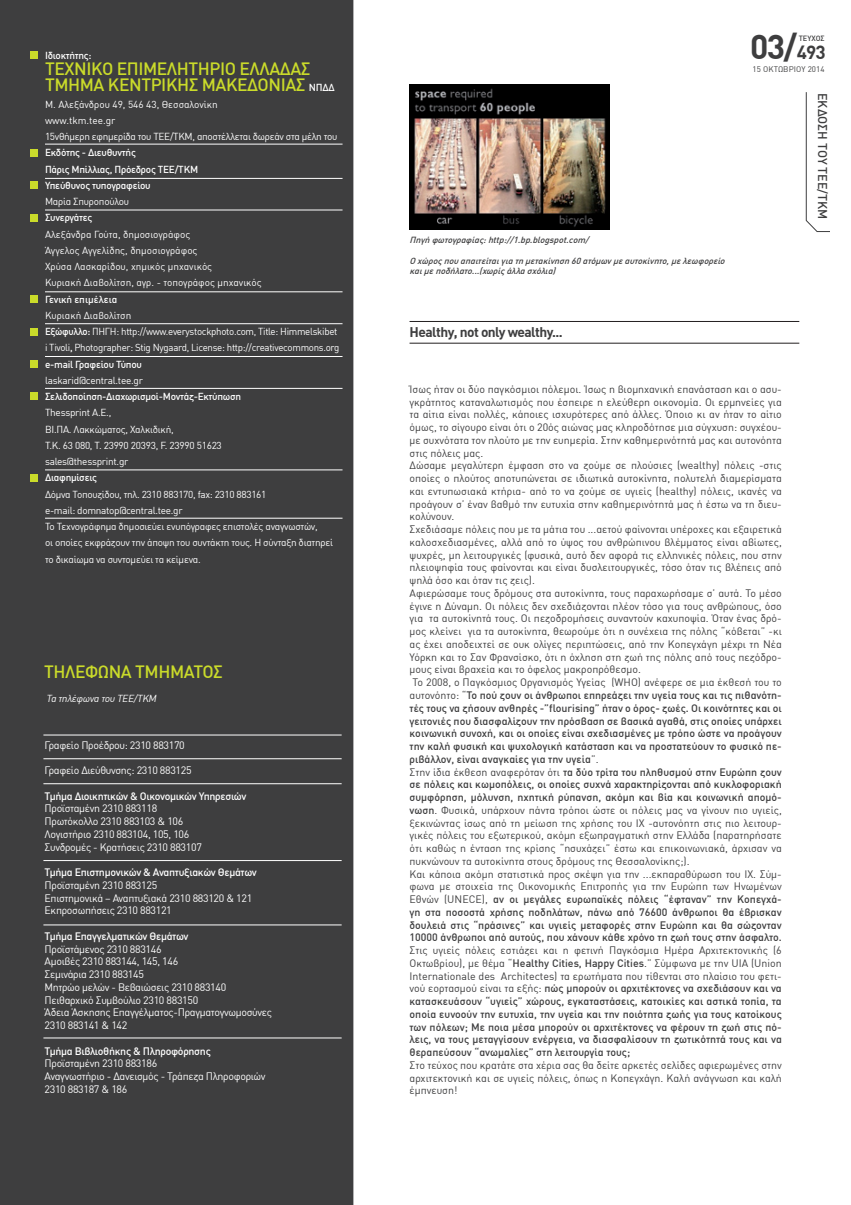
<style>
.page{position:relative;width:851px;height:1205px;background:#fff}
.page>*{position:absolute;margin:0;border:0;box-sizing:border-box;transform-origin:0 0}
.t1{font:700 33.75px "DIN Greek";color:#3e3e3f}
.t2{font:500 17.5px/16.2px "DIN Greek";letter-spacing:-.025em;color:#cadb2a}
.t3{font:700 13.75px "DIN Greek";letter-spacing:-.04em;color:#3e3e3f}
.t4{font:500 12.5px "DIN Greek";color:#3e3e3f}
.t5{font:10.62px/12.8px "DIN Greek";color:#3e3e3f}
.t6{font:500 10.62px/12.8px "DIN Greek";color:#3e3e3f;text-align:justify}
.t7{font:10.62px/12.8px "DIN Greek";letter-spacing:-.03em;color:#fff}
.t8{font:500 10.62px "DIN Greek";letter-spacing:-.03em;color:#fff}
.t9{font:10px/16.2px "DIN Greek";letter-spacing:-.025em;color:#fff}
.t10{font:500 10px/16.2px "DIN Greek";letter-spacing:-.025em;color:#fff}
.t11{font:10px/16.2px "DIN Greek";color:#fff}
.t12{font:italic 10px "DIN Greek";color:#fff}
.t13{font:500 10px "DIN Greek";color:#fff}
.t14{font:italic 500 8.75px/10.5px "DIN Greek";color:#3e3e3f}
.t15{font:8px "DIN Greek";letter-spacing:.01em;color:#3e3e3f}
.t16{font:500 7.5px "DIN Greek";color:#3e3e3f}
.s1{font-size:10px;color:#fff}
.s2{font-weight:500}
.s3{font-size:18.75px}
.s4{font-weight:400}
</style>
<div class="page">
<svg style="left:805px;top:92px;width:24px;height:140px"></svg>
<hr style="left:409px;top:321px;width:390px;height:1px;background:#231f20">
<hr style="left:409px;top:343px;width:390px;height:1px;background:#231f20">
<img style="left:409px;top:84px;width:200px;height:145px">
<div style="left:0;top:0;width:353px;height:1205px;background:#3e3e3f"></div>
<div style="left:30px;top:149px;width:7px;height:8px;background:#cadb2c"></div>
<div style="left:30px;top:181px;width:7px;height:8px;background:#cadb2a"></div>
<div style="left:30px;top:214px;width:7px;height:7px;background:#cadb2a"></div>
<div style="left:30px;top:295px;width:7px;height:8px;background:#cadb2a"></div>
<div style="left:30px;top:328px;width:7px;height:8px;background:#cadb2a"></div>
<hr style="left:45px;top:144px;width:297px;height:1px;background:#fff">
<hr style="left:45px;top:178px;width:297px;height:1px;background:#fff">
<hr style="left:45px;top:210px;width:297px;height:1px;background:#fff">
<hr style="left:45px;top:291px;width:297px;height:1px;background:#fff">
<hr style="left:43px;top:735px;width:298px;height:1px;background:#fff">
<hr style="left:45px;top:323px;width:297px;height:1px;background:#fff">
<hr style="left:45px;top:469px;width:297px;height:1px;background:#fff">
<hr style="left:43px;top:758px;width:298px;height:1px;background:#fff">
<hr style="left:43px;top:783px;width:298px;height:1px;background:#fff">
<hr style="left:43px;top:860px;width:298px;height:1px;background:#fff">
<hr style="left:43px;top:924px;width:298px;height:1px;background:#fff">
<div style="left:30px;top:392px;width:7px;height:8px;background:#cadb2a"></div>
<div style="left:30px;top:51px;width:7px;height:8px;background:#cadb2a"></div>
<hr style="left:45px;top:518px;width:297px;height:1px;background:#fff">
<div style="left:30px;top:474px;width:7px;height:7px;background:#cadb2a"></div>
<hr style="left:45px;top:356px;width:297px;height:1px;background:#fff">
<div style="left:30px;top:361px;width:7px;height:7px;background:#cadb2a"></div>
<hr style="left:45px;top:388px;width:297px;height:1px;background:#fff">
<hr style="left:43px;top:1037px;width:298px;height:1px;background:#fff">
<p class="t10" style="left:45px;top:47px;width:48px">Ιδιοκτήτης:</p>
<h2 class="t2" style="left:45px;top:60px;width:291px">TEXNIKO ΕΠΙΜΕΛΗΤΗΡΙΟ ΕΛΛΑΔΑΣ<br>ΤΜΗΜΑ ΚΕΝΤΡΙΚΗΣ ΜΑΚΕΔΟΝΙΑΣ <span class="s1">NΠΔΔ</span></h2>
<p class="t9" style="left:45px;top:96px;width:294px">Μ. Αλεξάνδρου 49, 546 43, Θεσσαλονίκη<br>www.tkm.tee.gr<br>15νθήμερη εφημερίδα του ΤΕΕ/ΤΚΜ, αποστέλλεται δωρεάν στα μέλη του</p>
<p class="t10" style="left:45px;top:144px;width:155px">Εκδότης - Διευθυντής<br>Πάρις Mπίλλιας, Πρόεδρος ΤΕΕ/ΤΚΜ<br>Υπεύθυνος τυπογραφείου</p>
<p class="t9" style="left:45px;top:193px;width:86px">Μαρία Σπυροπούλου</p>
<p class="t10" style="left:45px;top:209px;width:49px">Συνεργάτες</p>
<p class="t11" style="left:45px;top:226px;width:218px">Αλεξάνδρα Γούτα, δημοσιογράφος<br>Άγγελος Αγγελίδης, δημοσιογράφος<br>Χρύσα Λασκαρίδου, χημικός μηχανικός<br>Κυριακή Διαβολίτση, αγρ. - τοπογράφος μηχανικός</p>
<p class="t13" style="left:45px;top:293px;width:74px">Γενική επιμέλεια</p>
<p class="t9" style="left:45px;top:307px;width:296px">Κυριακή Διαβολίτση<br><span class="s2">Εξώφυλλο:</span> ΠΗΓΗ: http://www.everystockphoto.com, Title: Himmelskibet i Tivoli<span class="s2">,</span> Photographer: Stig Nygaard, License: http://creativecommons.org <span class="s2">e-mail Γραφείου Τύπου</span></p>
<p class="t9" style="left:45px;top:372px;width:99px">laskarid@central.tee.gr</p>
<p class="t10" style="left:45px;top:388px;width:198px">Σελιδοποίηση-Διαχωρισμοί-Μοντάζ-Εκτύπωση</p>
<p class="t9" style="left:45px;top:405px;width:178px">Thessprint Α.Ε.,<br>ΒΙ.ΠΑ. Λακκώματος, Χαλκιδική,<br>Τ.Κ. 63 080, Τ. 23990 20393, F. 23990 51623 sales@thessprint.gr</p>
<p class="t10" style="left:45px;top:469px;width:54px">Διαφημίσεις</p>
<p class="t9" style="left:45px;top:486px;width:289px">Δόμνα Τοπουζίδου, τηλ. 2310 883170, fax: 2310 883161<br>e-mail: domnatop@central.tee.gr<br>To Τεχνογράφημα δημοσιεύει ενυπόγραφες επιστολές αναγνωστών,<br>οι οποίες εκφράζουν την άποψη του συντάκτη τους. Η σύνταξη διατηρεί το δικαίωμα να συντομεύει τα κείμενα.</p>
<h2 class="t2" style="left:44px;top:663px;width:180px">ΤΗΛΕΦΩΝΑ ΤΜΗΜΑΤΟΣ</h2>
<p class="t12" style="left:46px;top:693px;width:114px">Τα τηλέφωνα του ΤΕΕ/ΤΚΜ</p>
<p class="t7" style="left:45px;top:738px;width:142px">Γραφείο Προέδρου: 2310 883170</p>
<p class="t7" style="left:45px;top:764px;width:148px">Γραφείο Διεύθυνσης: 2310 883125</p>
<p class="t8" style="left:45px;top:789px;width:203px">Τμήμα Διοικητικών &amp; Οικονομικών Υπηρεσιών</p>
<p class="t7" style="left:45px;top:802px;width:159px">Προϊσταμένη 2310 883118<br>Πρωτόκολλο 2310 883103 &amp; 106<br>Λογιστήριο 2310 883104, 105, 106<br>Συνδρομές - Κρατήσεις 2310 883107</p>
<p class="t8" style="left:45px;top:866px;width:214px">Τμήμα Επιστημονικών &amp; Αναπτυξιακών Θεμάτων</p>
<p class="t7" style="left:45px;top:878px;width:209px">Προϊσταμένη 2310 883125<br>Επιστημονικά – Αναπτυξιακά 2310 883120 &amp; 121<br>Εκπροσωπήσεις 2310 883121</p>
<p class="t8" style="left:45px;top:930px;width:145px">Τμήμα Επαγγελματικών Θεμάτων</p>
<p class="t7" style="left:45px;top:942px;width:229px">Προϊστάμενος 2310 883146<br>Αμοιβές 2310 883144, 145, 146<br>Σεμινάρια 2310 883145<br>Μητρώο μελών - Βεβαιώσεις 2310 883140<br>Πειθαρχικό Συμβούλιο 2310 883150<br>Άδεια Άσκησης Επαγγέλματος-Πραγματογνωμοσύνες<br>2310 883141 &amp; 142</p>
<p class="t8" style="left:45px;top:1044px;width:168px">Τμήμα Βιβλιοθήκης &amp; Πληροφόρησης</p>
<p class="t7" style="left:45px;top:1057px;width:222px">Προϊσταμένη 2310 883186<br>Αναγνωστήριο - Δανεισμός - Τράπεζα Πληροφοριών<br>2310 883187 &amp; 186</p>
<h1 class="t1" style="left:750px;top:27px;width:77px">03/<span class="s3">493</span></h1>
<p class="t15" style="left:752px;top:64px;width:74px">15 OKTΩBPIOY 2014</p>
<p class="t16" style="left:798px;top:33px;width:27px">ΤΕΥΧΟΣ</p>
<p class="t14" style="left:409px;top:234px;width:183px">Πηγήφωτογραφίας:http://1.bp.blogspot.com/</p>
<p class="t14" style="left:409px;top:255px;width:319px">Ο χώροςπουαπαιτείταιγιατημετακίνηση60ατόμωνμεαυτοκίνητο,μελεωφορείο καιμεποδήλατο...(χωρίςάλλασχόλια)</p>
<p class="t3" style="left:409px;top:324px;width:155px">Healthy, not only wealthy...</p>
<p class="t5" style="left:409px;top:383px;width:374px">Ίσως ήταν οι δύο παγκόσμιοι πόλεμοι. Ίσως η βιομηχανική επανάσταση και ο ασυ&shy;γκράτητος καταναλωτισμός που έσπειρε η ελεύθερη οικονομία. Οι ερμηνείες για τα αίτια είναι πολλές, κάποιες ισχυρότερες από άλλες. Όποιο κι αν ήταν το αίτιο όμως, το σίγουρο είναι ότι ο 20ός αιώνας μας κληροδότησε μια σύγχυση: συγχέου&shy;με συχνότατα τον πλούτο με την ευημερία. Στην καθημερινότητά μας και αυτονόητα στις πόλεις μας.<br>Δώσαμε μεγαλύτερη έμφαση στο να ζούμε σε πλούσιες (wealthy) πόλεις -στις οποίες ο πλούτος αποτυπώνεται σε ιδιωτικά αυτοκίνητα, πολυτελή διαμερίσματα και εντυπωσιακά κτήρια- από το να ζούμε σε υγιείς (healthy) πόλεις, ικανές να προάγουν σ’ έναν βαθμό την ευτυχία στην καθημερινότητά μας ή έστω να τη διευ&shy;κολύνουν.<br>Σχεδιάσαμε πόλεις που με τα μάτια του ...αετού φαίνονται υπέροχες και εξαιρετικά καλοσχεδιασμένες, αλλά από το ύψος του ανθρώπινου βλέμματος είναι αβίωτες, ψυχρές, μη λειτουργικές (φυσικά, αυτό δεν αφορά τις ελληνικές πόλεις, που στην πλειοψηφία τους φαίνονται και είναι δυσλειτουργικές, τόσο όταν τις βλέπεις από ψηλά όσο και όταν τις ζεις).<br>Αφιερώσαμε τους δρόμους στα αυτοκίνητα, τους παραχωρήσαμε σ’ αυτά. Το μέσο έγινε η Δύναμη. Οι πόλεις δεν σχεδιάζονται πλέον τόσο για τους ανθρώπους, όσο για τα αυτοκίνητά τους. Οι πεζοδρομήσεις συναντούν καχυποψία. Όταν ένας δρό&shy;μος κλείνει για τα αυτοκίνητα, θεωρούμε ότι η συνέχεια της πόλης “κόβεται” -κι ας έχει αποδειχτεί σε ουκ ολίγες περιπτώσεις, από την Κοπεγχάγη μέχρι τη Νέα Υόρκη και το Σαν Φρανσίσκο, ότι η όχληση στη ζωή της πόλης από τους πεζόδρο&shy;μους είναι βραχεία και το όφελος μακροπρόθεσμο.<br>Το 2008, ο Παγκόσμιος Οργανισμός Υγείας (WHO) ανέφερε σε μια έκθεσή του το αυτονόητο: “<span class="s2">Το πού ζουν οι άνθρωποι επηρεάζει την υγεία τους και τις πιθανότη&shy;τές τους να ζήσουν ανθηρές -”flourising” ήταν ο όρος- ζωές. Οι κοινότητες και οι γειτονιές που διασφαλίζουν την πρόσβαση σε βασικά αγαθά, στις οποίες υπάρχει κοινωνική συνοχή, και οι οποίες είναι σχεδιασμένες με τρόπο ώστε να προάγουν την καλή φυσική και ψυχολογική κατάσταση και να προστατεύουν το φυσικό πε&shy;ριβάλλον, είναι αναγκαίες για την υγεία</span>”.<br>Στην ίδια έκθεση αναφερόταν ότι <span class="s2">τα δύο τρίτα του πληθυσμού στην Ευρώπη ζουν σε πόλεις και κωμοπόλεις, οι οποίες συχνά χαρακτηρίζονται από κυκλοφοριακή συμφόρηση, μόλυνση, ηχητική ρύπανση, ακόμη και βία και κοινωνική απομό&shy;νωση</span>. Φυσικά, υπάρχουν πάντα τρόποι ώστε οι πόλεις μας να γίνουν πιο υγιείς, ξεκινώντας ίσως από τη μείωση της χρήσης του ΙΧ -αυτονόητη στις πιο λειτουρ&shy;γικές πόλεις του εξωτερικού, ακόμη εξωπραγματική στην Ελλάδα (παρατηρήσατε ότι καθώς η ένταση της κρίσης “ησυχάζει” έστω και επικοινωνιακά, άρχισαν να πυκνώνουν τα αυτοκίνητα στους δρόμους της Θεσσαλονίκης;).<br>Και κάποια ακόμη στατιστικά προς σκέψη για την ...εκπαραθύρωση του ΙΧ. Σύμ&shy;φωνα με στοιχεία της Οικονομικής Επιτροπής για την Ευρώπη των Ηνωμένων Εθνών (UNECE), <span class="s2">αν οι μεγάλες ευρωπαϊκές πόλεις “έφταναν” την Κοπεγχά&shy;γη στα ποσοστά χρήσης ποδηλάτων, πάνω από 76600 άνθρωποι θα έβρισκαν δουλειά στις “πράσινες” και υγιείς μεταφορές στην Ευρώπη και θα σώζονταν 10000 άνθρωποι από αυτούς, που χάνουν κάθε χρόνο τη ζωή τους στην άσφαλτο.</span></p>
<p class="t6" style="left:409px;top:944px;width:374px"><span class="s4">Στις υγιείς πόλεις εστιάζει και η φετινή Παγκόσμια Ημέρα Αρχιτεκτονικής (6<br>Οκτωβρίου), με θέμα “</span>Healthy Cities, Happy Cities<span class="s4">.” Σύμφωνα με την UIA (Union Internationale des Architectes) τα ερωτήματα που τίθενται στο πλαίσιο του φετι&shy;νού εορτασμού είναι τα εξής:</span> πώς μπορούν οι αρχιτέκτονες να σχεδιάσουν και να κατασκευάσουν “υγιείς” χώρους, εγκαταστάσεις, κατοικίες και αστικά τοπία, τα οποία ευνοούν την ευτυχία, την υγεία και την ποιότητα ζωής για τους κατοίκους των πόλεων; Με ποια μέσα μπορούν οι αρχιτέκτονες να φέρουν τη ζωή στις πό&shy;λεις, να τους μεταγγίσουν ενέργεια, να διασφαλίσουν τη ζωτικότητά τους και να θεραπεύσουν “ανωμαλίες” στη λειτουργία τους;</p>
<p class="t5" style="left:409px;top:1058px;width:374px;text-align:justify">Στο τεύχος που κρατάτε στα χέρια σας θα δείτε αρκετές σελίδες αφιερωμένες στην αρχιτεκτονική και σε υγιείς πόλεις, όπως η Κοπεγχάγη. Καλή ανάγνωση και καλή έμπνευση!</p>
<p class="t4" style="left:829px;top:93px;width:128px;rotate:90deg">ΕΚΔΟΣΗ ΤΟΥ ΤΕΕ/TKM</p>
</div>
